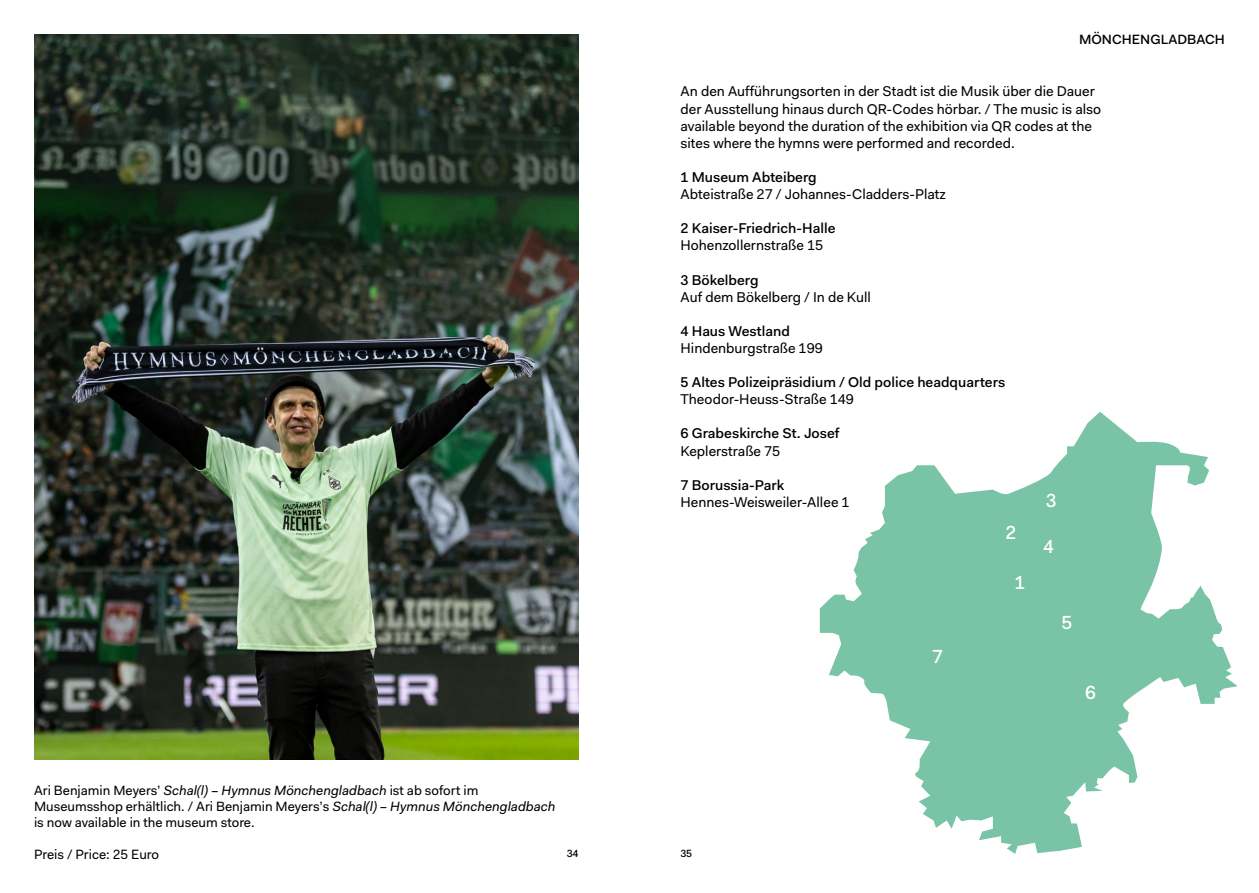
<style>
.page{position:relative;width:1259px;height:893px;background:#fff}
.page>*{position:absolute;margin:0;border:0;box-sizing:border-box;transform-origin:0 0}
.t1{font:500 19.05px "Fakt";color:#fff}
.t2{font:14.25px/17.1px "Fakt";color:#000}
.t3{font:500 14.25px "Fakt";color:#000}
.t4{font:13.5px/16.2px "Fakt";color:#000}
.t5{font:500 13.5px "Fakt";color:#000}
.t6{font:500 10.5px "Fakt";color:#000}
.s1{font-style:italic}
</style>
<div class="page">
<svg style="left:820px;top:412px;width:417px;height:442px;fill:#79c3a6"></svg>
<img style="left:34px;top:34px;width:544px;height:726px">
<p class="t5" style="left:1079px;top:31px;width:147px">MÖNCHENGLADBACH</p>
<p class="t2" style="left:680px;top:83px;width:422px">An den Aufführungsorten in der Stadt ist die Musik über die Dauer der Ausstellung hinaus durch QR-Codes hörbar. / The music is also available beyond the duration of the exhibition via QR codes at the sites where the hymns were performed and recorded.</p>
<p class="t3" style="left:680px;top:168px;width:138px">1 Museum Abteiberg</p>
<p class="t2" style="left:680px;top:185px;width:267px">Abteistraße 27 / Johannes-Cladders-Platz</p>
<p class="t3" style="left:680px;top:220px;width:156px">2 Kaiser-Friedrich-Halle</p>
<p class="t2" style="left:680px;top:237px;width:144px">Hohenzollernstraße 15</p>
<p class="t3" style="left:680px;top:271px;width:79px">3 Bökelberg</p>
<p class="t2" style="left:680px;top:288px;width:192px">Auf dem Bökelberg / In de Kull</p>
<p class="t3" style="left:680px;top:322px;width:111px">4 Haus Westland</p>
<p class="t2" style="left:680px;top:339px;width:144px">Hindenburgstraße 199</p>
<p class="t3" style="left:680px;top:373px;width:326px">5 Altes Polizeipräsidium / Old police headquarters</p>
<p class="t2" style="left:680px;top:391px;width:175px">Theodor-Heuss-Straße 149</p>
<p class="t3" style="left:680px;top:425px;width:160px">6 Grabeskirche St. Josef</p>
<p class="t2" style="left:680px;top:442px;width:101px">Keplerstraße 75</p>
<p class="t3" style="left:680px;top:476px;width:105px">7 Borussia-Park</p>
<p class="t2" style="left:680px;top:493px;width:171px">Hennes-Weisweiler-Allee 1</p>
<h1 class="t1" style="left:1045px;top:488px;width:12px">3</h1>
<h1 class="t1" style="left:1005px;top:521px;width:12px">2</h1>
<h1 class="t1" style="left:1014px;top:571px;width:12px">1</h1>
<h1 class="t1" style="left:1061px;top:611px;width:12px">5</h1>
<h1 class="t1" style="left:932px;top:644px;width:12px">7</h1>
<h1 class="t1" style="left:1085px;top:681px;width:12px">6</h1>
<h1 class="t1" style="left:1043px;top:535px;width:12px">4</h1>
<p class="t4" style="left:34px;top:782px;width:523px">Ari Benjamin Meyers’ <span class="s1">Schal(l) – Hymnus Mönchengladbach</span> ist ab sofort im<br>Museumsshop erhältlich. / Ari Benjamin Meyers’s <span class="s1">Schal(l) – Hymnus Mönchengladbach </span>is now available in the museum store.</p>
<p class="t4" style="left:34px;top:846px;width:127px">Preis / Price: 25 Euro</p>
<p class="t6" style="left:567px;top:847px;width:13px">34</p>
<p class="t6" style="left:680px;top:847px;width:13px">35</p>
</div>
